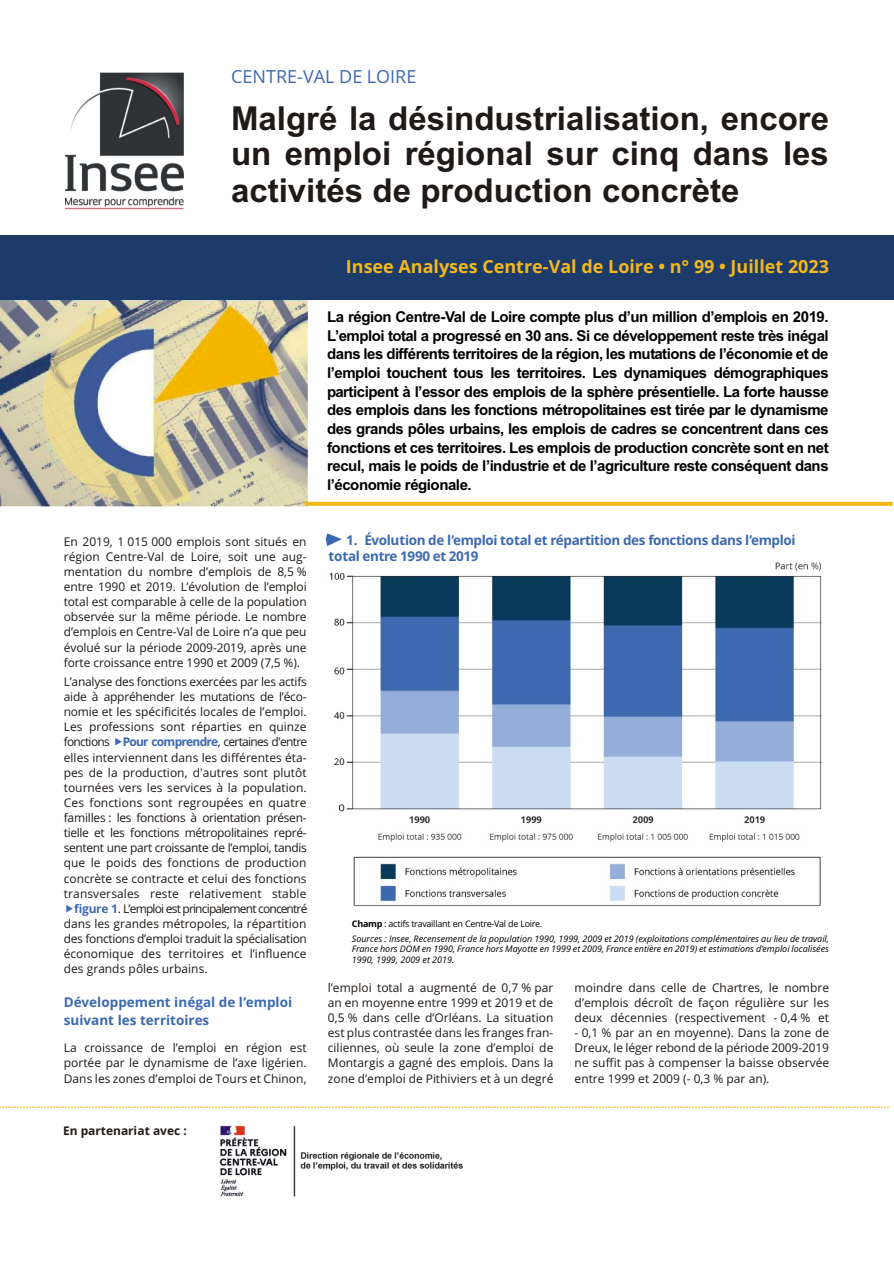
<style>
.page{position:relative;width:894px;height:1263px;background:#fff}
.page>*{position:absolute;margin:0;border:0;box-sizing:border-box;transform-origin:0 0}
.t1{font:700 33px/36px "Arial";color:#1f1a17;text-align:justify}
.t2{font:700 18px "Open Sans";color:#f5b81c}
.t3{font:18px "Open Sans";color:#3d69b0}
.t4{font:700 15px/18.8px "Arial";letter-spacing:-.03em;color:#000;text-align:justify}
.t5{font:700 13.5px/16.2px "Open Sans";letter-spacing:-.03em;color:#3d69b0}
.t6{font:700 13.5px/17.1px "Open Sans";color:#3d69b0}
.t7{font:12px/15.1px "Open Sans";letter-spacing:.005em;color:#1f1a17;text-align:justify}
.t8{font:12px "Open Sans";letter-spacing:-.025em;color:#1f1a17}
.t9{font:12px "Open Sans";letter-spacing:-.015em;color:#1f1a17}
.t10{font:12px "Open Sans";letter-spacing:-.065em;color:#1f1a17}
.t11{font:12px "Open Sans";letter-spacing:-.055em;color:#1f1a17}
.t12{font:700 12px "Open Sans";letter-spacing:-.005em;color:#1f1a17}
.t13{font:italic 9px/15px "Open Sans";color:#000}
.s1{font-weight:700;color:#3d69b0}
.s2{font-weight:700;font-style:normal}
.s3{font-style:normal}
</style>
<div class="page">
<img style="left:0;top:300px;width:307px;height:207px">
<svg style="left:307px;top:502px;width:586px;height:4px;background:#f5b922"></svg>
<img style="left:65px;top:72px;width:119px;height:138px">
<img style="left:219px;top:1125px;width:244px;height:72px">
<svg style="left:0;top:1107px;width:889px;height:1px"></svg>
<img style="left:329px;top:562px;width:493px;height:344px">
<svg style="left:326px;top:533px;width:16px;height:13px"></svg>
<div style="left:0;top:235px;width:893px;height:65px;background:#1c3b6b"></div>
<h2 class="t3" style="left:231px;top:69px;width:187px">CENTRE-VAL DE LOIRE</h2>
<h1 class="t1" style="left:231px;top:104px;width:599px">Malgré la désindustrialisation, encore un emploi régional sur cinq dans les activités de production concrète</h1>
<p class="t7" style="left:64px;top:535px;width:244px">En 2019, 1 015 000 em plois sont si tués en ré gion Centre-Val de Loire, soit une aug - men ta tion du nombre d’em plois de 8,5 % entre 1990 et 2019. L’é vo lu tion de l’em ploi to tal est com pa rable à celle de la po pu la tion ob servée sur la même pé riode. Le nombre d’em plois en Centre-Val de Loire n’a que peu évo lué sur la pé riode 2009-2019, après une forte crois sance entre 1990 et 2009 (7,5 %).</p>
<p class="t9" style="left:64px;top:677px;width:245px">L’a na lyse des fonctions exer cées par les actifs</p>
<p class="t9" style="left:64px;top:692px;width:244px">aide à ap pré hen der les mu ta tions de l’é co -</p>
<p class="t7" style="left:64px;top:706px;width:244px">nomie et les spé ci fi ci tés lo ca les de l’em ploi.</p>
<p class="t7" style="left:64px;top:721px;width:244px">Les profes sions sont ré par ties en quinze</p>
<p class="t11" style="left:64px;top:737px;width:245px">fonc tions <span class="s1">Pour comprendre</span>, cer tai nes d'entre</p>
<p class="t7" style="left:64px;top:751px;width:244px">el les in ter vien nent dans les dif fé ren tes éta -</p>
<p class="t7" style="left:64px;top:766px;width:244px">pes de la produc tion, d'au tres sont plu tôt</p>
<p class="t7" style="left:64px;top:781px;width:244px">tour nées vers les servi ces à la po pu la tion.</p>
<p class="t7" style="left:64px;top:796px;width:244px">Ces fonc tions sont re grou pées en quatre</p>
<p class="t8" style="left:64px;top:813px;width:244px">fa mil les : les fonc tions à orien ta tion pré sen -</p>
<p class="t8" style="left:64px;top:828px;width:244px">tielle et les fonc tions mé tro po li tai nes re pré -</p>
<p class="t8" style="left:64px;top:843px;width:245px">sen tent une part crois sante de l’em ploi, tan dis</p>
<p class="t7" style="left:64px;top:857px;width:244px">que le poids des fonctions de pro duc tion</p>
<p class="t7" style="left:64px;top:872px;width:244px">con crète se con tracte et celui des fonc tions</p>
<p class="t7" style="left:64px;top:887px;width:244px">trans ver sa les reste re la ti ve ment stable</p>
<p class="t10" style="left:74px;top:904px;width:235px"><span class="s1">fi gure 1</span>. L’em ploi est prin ci pa le ment concen tré</p>
<p class="t7" style="left:64px;top:917px;width:244px">dans les gran des mé tro po les, la ré par ti tion</p>
<p class="t8" style="left:64px;top:934px;width:245px">des fonc tions d’em ploi tra duit la spé cia li sa tion</p>
<p class="t7" style="left:64px;top:947px;width:244px">éco no mique des ter ri toi res et l’in fluence</p>
<p class="t7" style="left:64px;top:963px;width:145px">des grands pô les ur bains.</p>
<p class="t6" style="left:64px;top:995px;width:230px">Dé ve lop pe ment iné gal de l’em ploi sui vant les ter ri toi res</p>
<p class="t7" style="left:64px;top:1042px;width:244px">La crois sance de l’em ploi en ré gion est portée par le dy na misme de l’axe li gé rien.<br>Dans les zo nes d’em ploi de Tours et Chi non,</p>
<p class="t12" style="left:63px;top:1126px;width:125px">En partenariat avec :</p>
<h2 class="t2" style="left:346px;top:259px;width:485px">Insee Analyses Centre-Val de Loire • n° 99 • Juillet 2023</h2>
<p class="t4" style="left:327px;top:309px;width:503px">La région Centre-Val de Loire compte plus d’un million d’emplois en 2019.<br>L’emploi total a progressé en 30 ans. Si ce développement reste très inégal dans les différents territoires de la région, les mutations de l’économie et de l’emploi touchent tous les territoires. Les dynamiques démographiques participent à l’essor des emplois de la sphère présentielle. La forte hausse des emplois dans les fonctions métropolitaines est tirée par le dynamisme des grands pôles urbains, les emplois de cadres se concentrent dans ces fonctions et ces territoires. Les emplois de production concrète sont en net recul, mais le poids de l’industrie et de l’agriculture reste conséquent dans l’économie régionale.</p>
<p class="t5" style="left:329px;top:533px;width:468px;text-indent:18px">1. Évolution de l’emploi total et répartition des fonctions dans l’emploi total entre 1990 et 2019</p>
<p class="t13" style="left:352px;top:917px;width:479px"><span class="s2">Champ</span> <span class="s3">: actifs travaillant en Centre-Val de Loire.<br></span>Sources : Insee, Recensement de la population 1990, 1999, 2009 et 2019 (exploitations complémentaires au lieu de travail,</p>
<p class="t13" style="left:352px;top:945px;width:479px;line-height:10.8px">France hors DOM en 1990, France hors Mayotte en 1999 et 2009, France entière en 2019) et estimations d’emploi localisées<br>1990, 1999, 2009 et 2019.</p>
<p class="t7" style="left:328px;top:981px;width:227px">l’em ploi total a augmen té de 0,7 % par an en moyenne entre 1999 et 2019 et de 0,5 % dans celle d’Orléans. La si tua tion est plus con trastée dans les fran ges fran - ci lien nes, où seule la zone d’em ploi de Mon tar gis a gagné des em plois. Dans la zone d’em ploi de Pi thi viers et à un de gré</p>
<p class="t7" style="left:575px;top:981px;width:256px">moindre dans celle de Char tres, le nombre d’em plois dé croît de fa çon ré gu lière sur les deux dé cen nies (res pec ti ve ment - 0,4 % et</p>
<p class="t7" style="left:575px;top:1026px;width:256px">- 0,1 % par an en moyenne). Dans la zone de Dreux, le lé ger re bond de la pé riode 2009-2019 ne suf fit pas à com pen ser la baisse ob servée entre 1999 et 2009 (- 0,3 % par an).</p>
</div>
